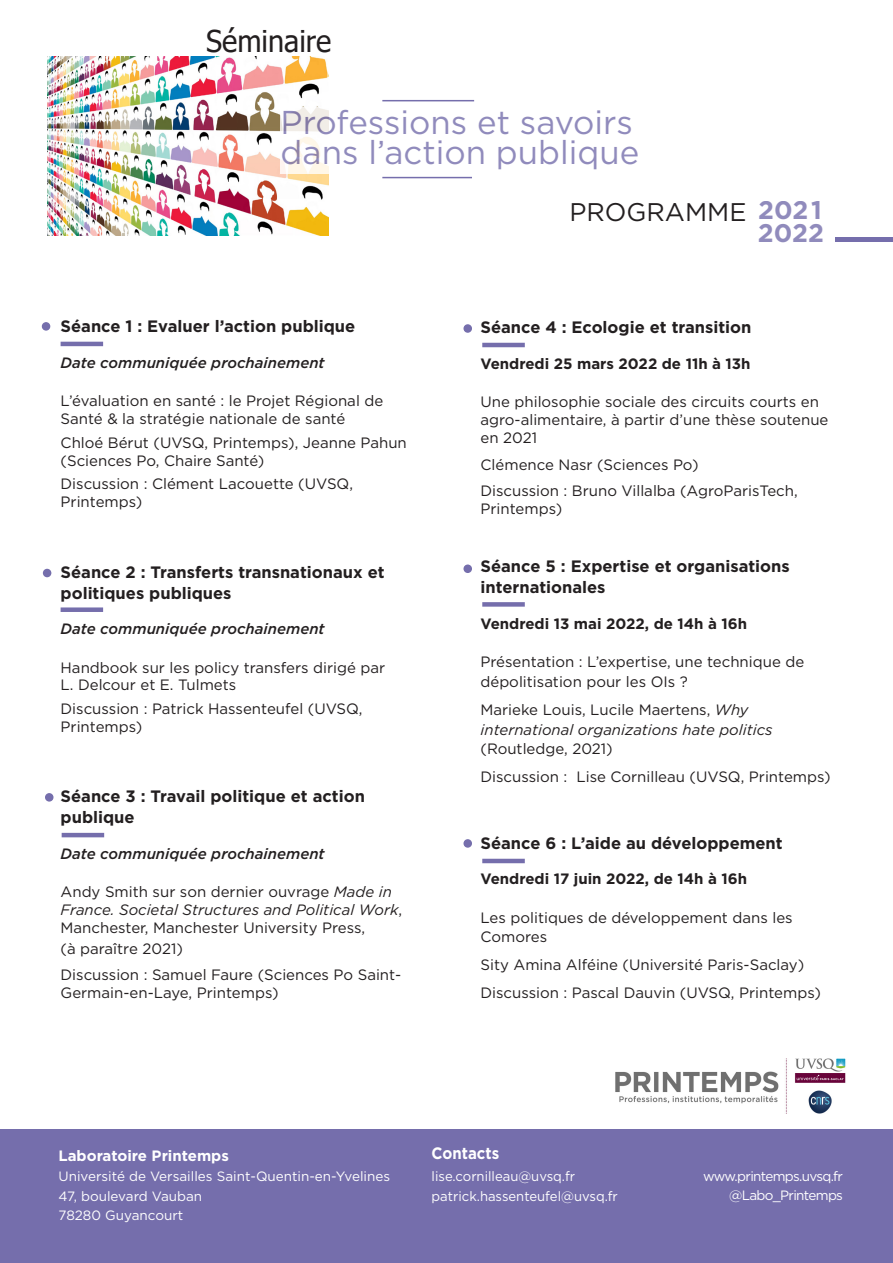
<style>
.page{position:relative;width:893px;height:1263px;background:#fff}
.page>*{position:absolute;margin:0;border:0;box-sizing:border-box;transform-origin:0 0}
.t1{font:33px/30px "Gotham";color:#756eac}
.t2{font:30px "Tahoma";color:#231f20;scale:.96 1}
.t3{font:25.5px/21.1px "Gotham";color:#231f20;text-align:right}
.t4{font:700 16.5px/21px "Gotham";color:#231f20}
.t5{font:700 16.5px "Gotham";color:#fff;scale:.91 1}
.t6{font:15px/18px "Gotham";color:#231f20}
.t7{font:italic 500 15px "Gotham";color:#231f20}
.t8{font:700 15px "Gotham";color:#231f20}
.t9{font:700 15px "Gotham";color:#fff}
.t10{font:13.5px "Gotham";color:#fff}
.t11{font:13.5px "Gotham";letter-spacing:-.05em;color:#fff}
.s1{font-weight:700;color:#756eac}
.s2{font-style:italic}
.s3{font-size:18px;color:#fff}
</style>
<div class="page">
<div style="left:0;top:1129px;width:893px;height:134px;background:#756eac"></div>
<img style="left:615px;top:1058px;width:231px;height:56px">
<hr style="left:382px;top:177px;width:90px;height:1px;background:#756eac">
<img style="left:48px;top:57px;width:281px;height:178px">
<hr style="left:61px;top:342px;width:42px;height:4px;background:#756eac">
<div style="left:43px;top:323px;width:7px;height:7px;background:#756eac;border-radius:50%"></div>
<div style="left:42px;top:322px;width:8px;height:9px;border:2px solid #756eac;border-radius:50%"></div>
<hr style="left:382px;top:100px;width:92px;height:1px;background:#756eac">
<div style="left:61px;top:607px;width:42px;height:5px;background:#756eac"></div>
<div style="left:44px;top:569px;width:7px;height:7px;background:#756eac;border-radius:50%"></div>
<div style="left:43px;top:569px;width:8px;height:8px;border:2px solid #756eac;border-radius:50%"></div>
<hr style="left:62px;top:833px;width:42px;height:4px;background:#756eac">
<div style="left:46px;top:794px;width:7px;height:7px;background:#756eac;border-radius:50%"></div>
<div style="left:45px;top:793px;width:9px;height:8px;border:2px solid #756eac;border-radius:50%"></div>
<div style="left:281px;top:107px;width:434px;height:67px;background:#fff"></div>
<div style="left:835px;top:237px;width:58px;height:5px;background:#756eac"></div>
<hr style="left:482px;top:343px;width:43px;height:4px;background:#756eac">
<div style="left:464px;top:325px;width:7px;height:7px;background:#756eac;border-radius:50%"></div>
<div style="left:463px;top:324px;width:9px;height:9px;border:2px solid #756eac;border-radius:50%"></div>
<div style="left:482px;top:602px;width:43px;height:5px;background:#756eac"></div>
<div style="left:464px;top:565px;width:7px;height:7px;background:#756eac;border-radius:50%"></div>
<div style="left:463px;top:564px;width:9px;height:9px;border:2px solid #756eac;border-radius:50%"></div>
<hr style="left:482px;top:859px;width:43px;height:4px;background:#756eac">
<div style="left:464px;top:840px;width:7px;height:7px;background:#756eac;border-radius:50%"></div>
<div style="left:463px;top:839px;width:9px;height:9px;border:2px solid #756eac;border-radius:50%"></div>
<p class="t2" style="left:206px;top:21px;width:132px">Séminaire</p>
<h1 class="t1" style="left:281px;top:106px;width:360px">Professions et savoirs dans l’action publique</h1>
<p class="t3" style="left:569px;top:200px;width:256px">PROGRAMME <span class="s1">2021<br>2022</span></p>
<p class="t4" style="left:61px;top:316px;width:296px">Séance 1 : Evaluer l’action publique</p>
<p class="t7" style="left:61px;top:352px;width:266px">Date communiquée prochainement</p>
<p class="t6" style="left:61px;top:391px;width:324px">L’évaluation en santé : le Projet Régional de<br>Santé &amp; la stratégie nationale de santé</p>
<p class="t6" style="left:61px;top:433px;width:348px">Chloé Bérut (UVSQ, Printemps), Jeanne Pahun (Sciences Po, Chaire Santé)</p>
<p class="t6" style="left:61px;top:474px;width:294px">Discussion : Clément Lacouette (UVSQ,<br>Printemps)</p>
<p class="t4" style="left:61px;top:561px;width:326px">Séance 2 : Transferts transnationaux et politiques publiques</p>
<p class="t7" style="left:61px;top:619px;width:266px">Date communiquée prochainement</p>
<p class="t6" style="left:61px;top:658px;width:326px">Handbook sur les policy transfers dirigé par</p>
<p class="t6" style="left:61px;top:676px;width:177px">L. Delcour et E. Tulmets</p>
<p class="t6" style="left:61px;top:699px;width:304px">Discussion : Patrick Hassenteufel (UVSQ,<br>Printemps)</p>
<p class="t4" style="left:61px;top:786px;width:306px">Séance 3 : Travail politique et action publique</p>
<p class="t7" style="left:61px;top:844px;width:266px">Date communiquée prochainement</p>
<p class="t6" style="left:61px;top:883px;width:343px">Andy Smith sur son dernier ouvrage <span class="s2">Made in<br>France. Societal Structures and Political Work</span>,<br>Manchester, Manchester University Press,</p>
<p class="t6" style="left:61px;top:939px;width:124px">(à paraître 2021)</p>
<p class="t6" style="left:61px;top:966px;width:356px">Discussion : Samuel Faure (Sciences Po Saint-<br>Germain-en-Laye, Printemps)<span class="s3">Vendredi 11 déc</span></p>
<p class="t4" style="left:480px;top:317px;width:272px">Séance 4 : Ecologie et transition</p>
<p class="t8" style="left:480px;top:354px;width:272px">Vendredi 25 mars 2022 de 11h à 13h</p>
<p class="t6" style="left:480px;top:393px;width:349px">Une philosophie sociale des circuits courts en agro-alimentaire, à partir d’une thèse soutenue en 2021</p>
<p class="t6" style="left:480px;top:455px;width:220px">Clémence Nasr (Sciences Po)</p>
<p class="t6" style="left:480px;top:482px;width:319px">Discussion : Bruno Villalba (AgroParisTech,<br>Printemps)</p>
<p class="t4" style="left:480px;top:556px;width:311px">Séance 5 : Expertise et organisations internationales</p>
<p class="t8" style="left:480px;top:614px;width:268px">Vendredi 13 mai 2022, de 14h à 16h</p>
<p class="t6" style="left:480px;top:652px;width:325px;line-height:19.5px">Présentation : L’expertise, une technique de dépolitisation pour les OIs ?</p>
<p class="t6" style="left:480px;top:700px;width:294px;line-height:19.5px">Marieke Louis, Lucile Maertens, <span class="s2">Why international organizations hate politics </span>(Routledge, 2021)</p>
<p class="t6" style="left:480px;top:767px;width:352px">Discussion : Lise Cornilleau (UVSQ, Printemps)</p>
<p class="t4" style="left:480px;top:832px;width:304px">Séance 6 : L’aide au développement</p>
<p class="t8" style="left:480px;top:869px;width:268px">Vendredi 17 juin 2022, de 14h à 16h</p>
<p class="t6" style="left:480px;top:907px;width:314px;line-height:19.5px">Les politiques de développement dans les<br>Comores</p>
<p class="t6" style="left:480px;top:955px;width:325px">Sity Amina Alféine (Université Paris-Saclay)</p>
<p class="t6" style="left:480px;top:983px;width:342px">Discussion : Pascal Dauvin (UVSQ, Printemps)</p>
<p class="t9" style="left:58px;top:1145px;width:172px">Laboratoire Printemps</p>
<p class="t10" style="left:58px;top:1168px;width:333px">Université de Versailles Saint-Quentin-en-Yvelines</p>
<p class="t10" style="left:58px;top:1187px;width:145px">47, boulevard Vauban</p>
<p class="t10" style="left:58px;top:1207px;width:126px">78280 Guyancourt</p>
<p class="t5" style="left:432px;top:1142px;width:76px">Contacts</p>
<p class="t10" style="left:432px;top:1168px;width:145px">lise.cornilleau@uvsq.fr</p>
<p class="t10" style="left:432px;top:1187px;width:188px">patrick.hassenteufel@uvsq.fr</p>
<p class="t11" style="left:703px;top:1167px;width:142px">www.printemps.uvsq.fr</p>
<p class="t11" style="left:729px;top:1187px;width:115px">@Labo_Printemps</p>
</div>
